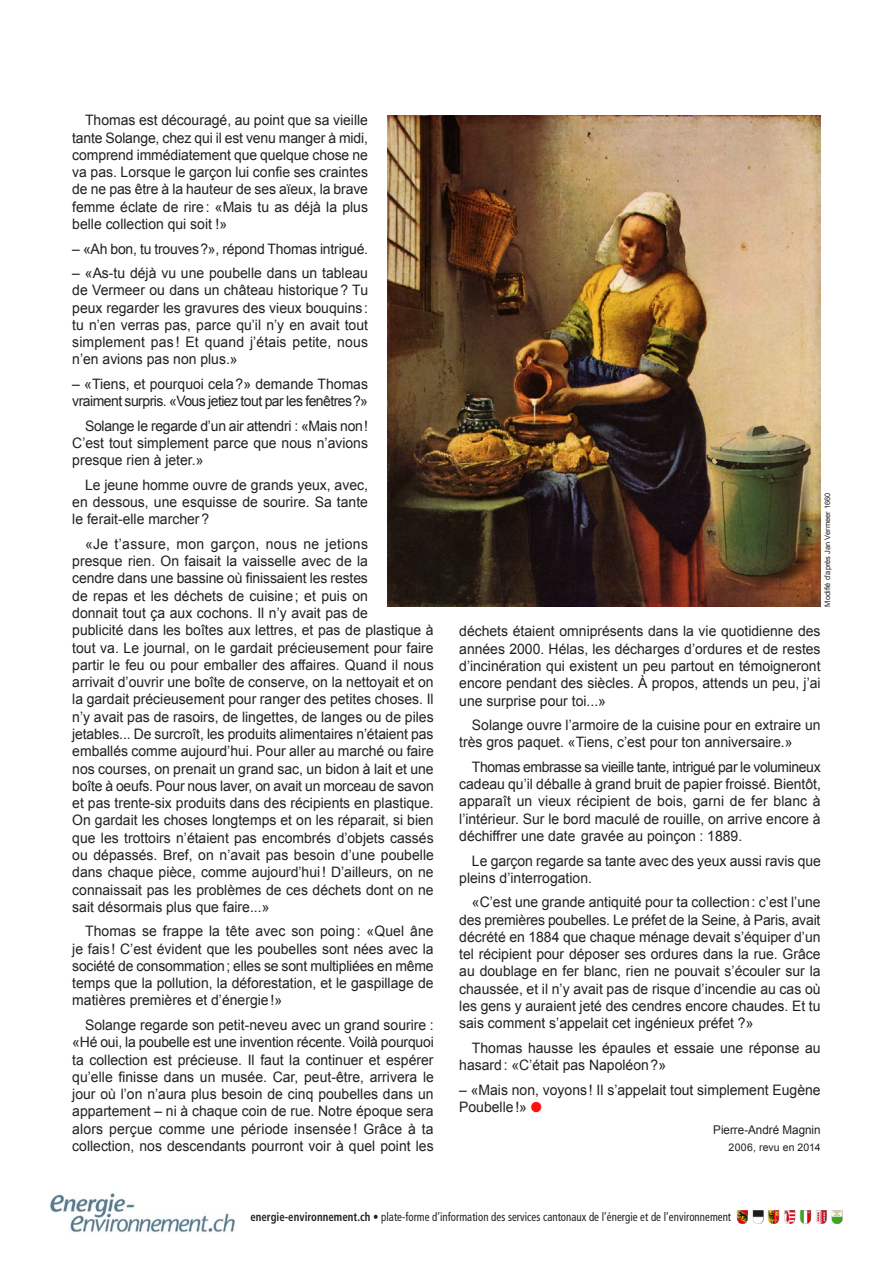
<style>
.page{position:relative;width:893px;height:1263px;background:#fff}
.page>*{position:absolute;margin:0;border:0;box-sizing:border-box;transform-origin:0 0}
.t1{font:14.4px/17.2px "Arial";color:#231f20;text-align:justify}
.t2{font:14.4px/17.2px "Arial";letter-spacing:-.035em;color:#231f20}
.t3{font:condensed 12px "Frutiger";letter-spacing:.005em;color:#231f20;scale:.9 1}
.t4{font:12px "Arial";color:#231f20}
.t5{font:10.5px "Arial";letter-spacing:.015em;color:#231f20}
.t6{font:7.5px "Arial";color:#231f20}
.s1{color:#ff0f09}
.s2{font-weight:700}
</style>
<div class="page">
<img style="left:736px;top:1210px;width:106px;height:13px">
<img style="left:50px;top:1193px;width:185px;height:40px">
<img style="left:387px;top:116px;width:434px;height:491px">
<p class="t1" style="left:72px;top:112px;width:297px;text-indent:13px">Thomas est découragé, au point que sa vieille tante Solange, chez qui il est venu manger à midi, comprend immédiatement que quelque chose ne va pas. Lorsque le garçon lui confie ses craintes de ne pas être à la hauteur de ses aïeux, la brave femme éclate de rire: «Mais tu as déjà la plus belle collection qui soit !»</p>
<p class="t1" style="left:72px;top:240px;width:297px">– «Ah bon, tu trouves?», répond Thomas intrigué.</p>
<p class="t1" style="left:72px;top:264px;width:297px">– «As-tu déjà vu une poubelle dans un tableau de Vermeer ou dans un château historique? Tu peux regarder les gravures des vieux bouquins : tu n’en verras pas, parce qu’il n’y en avait tout simplement pas ! Et quand j’étais petite, nous n’en avions pas non plus.»</p>
<p class="t2" style="left:72px;top:375px;width:297px">– «Tiens, et pourquoi cela?» demande Thomas vraiment surpris. «Vous jetiez tout par les fenêtres?»</p>
<p class="t1" style="left:72px;top:417px;width:297px;text-indent:13px">Solange le regarde d’un air attendri : «Mais non!<br>C’est tout simplement parce que nous n’avions presque rien à jeter.»</p>
<p class="t1" style="left:72px;top:476px;width:297px;text-indent:13px">Le jeune homme ouvre de grands yeux, avec, en dessous, une esquisse de sourire. Sa tante le ferait-elle marcher?</p>
<p class="t1" style="left:72px;top:535px;width:363px;text-align:left;text-indent:13px">«Je t’assure, mon garçon, nous ne jetions<br>presque rien. On faisait la vaisselle avec de la<br>cendre dans une bassine où finissaient les restes<br>de repas et les déchets de cuisine; et puis on<br>donnait tout ça aux cochons. Il n’y avait pas de<br>publicité dans les boîtes aux lettres, et pas de plastique à tout va. Le journal, on le gardait précieusement pour faire partir le feu ou pour emballer des affaires. Quand il nous arrivait d’ouvrir une boîte de conserve, on la nettoyait et on la gardait précieusement pour ranger des petites choses. Il n’y avait pas de rasoirs, de lingettes, de langes ou de piles jetables... De surcroît, les produits alimentaires n’étaient pas emballés comme aujourd’hui. Pour aller au marché ou faire nos courses, on prenait un grand sac, un bidon à lait et une boîte à oeufs. Pour nous laver, on avait un morceau de savon et pas trente-six produits dans des récipients en plastique.<br>On gardait les choses longtemps et on les réparait, si bien que les trottoirs n’étaient pas encombrés d’objets cassés ou dépassés. Bref, on n’avait pas besoin d’une poubelle dans chaque pièce, comme aujourd’hui! D’ailleurs, on ne connaissait pas les problèmes de ces déchets dont on ne sait désormais plus que faire...»</p>
<p class="t1" style="left:72px;top:923px;width:363px;text-indent:13px">Thomas se frappe la tête avec son poing: «Quel âne je fais ! C’est évident que les poubelles sont nées avec la société de consommation; elles se sont multipliées en même temps que la pollution, la déforestation, et le gaspillage de matières premières et d’énergie!»</p>
<p class="t1" style="left:72px;top:1016px;width:363px;text-indent:13px">Solange regarde son petit-neveu avec un grand sourire : «Hé oui, la poubelle est une invention récente. Voilà pourquoi ta collection est précieuse. Il faut la continuer et espérer qu’elle finisse dans un musée. Car, peut-être, arrivera le jour où l’on n’aura plus besoin de cinq poubelles dans un appartement – ni à chaque coin de rue. Notre époque sera alors perçue comme une période insensée ! Grâce à ta collection, nos descendants pourront voir à quel point les</p>
<p class="t6" style="left:822px;top:607px;width:116px;rotate:-90deg">Modifié d’après Jan Vermeer 1660</p>
<p class="t1" style="left:459px;top:623px;width:363px">déchets étaient omniprésents dans la vie quotidienne des années 2000. Hélas, les décharges d’ordures et de restes d’incinération qui existent un peu partout en témoigneront encore pendant des siècles. À propos, attends un peu, j’ai une surprise pour toi...»</p>
<p class="t1" style="left:459px;top:716px;width:363px;text-indent:13px">Solange ouvre l’armoire de la cuisine pour en extraire un très gros paquet. «Tiens, c’est pour ton anniversaire.»</p>
<p class="t1" style="left:459px;top:758px;width:363px;text-indent:13px">Thomas embrasse sa vieille tante, intrigué par le volumineux cadeau qu’il déballe à grand bruit de papier froissé. Bientôt, apparaît un vieux récipient de bois, garni de fer blanc à l’intérieur. Sur le bord maculé de rouille, on arrive encore à déchiffrer une date gravée au poinçon : 1889.</p>
<p class="t1" style="left:459px;top:852px;width:363px;text-indent:13px">Le garçon regarde sa tante avec des yeux aussi ravis que pleins d’interrogation.</p>
<p class="t1" style="left:459px;top:894px;width:363px;text-indent:13px">«C’est une grande antiquité pour ta collection: c’est l’une des premières poubelles. Le préfet de la Seine, à Paris, avait décrété en 1884 que chaque ménage devait s’équiper d’un tel récipient pour déposer ses ordures dans la rue. Grâce au doublage en fer blanc, rien ne pouvait s’écouler sur la chaussée, et il n’y avait pas de risque d’incendie au cas où les gens y auraient jeté des cendres encore chaudes. Et tu sais comment s’appelait cet ingénieux préfet ?»</p>
<p class="t1" style="left:459px;top:1039px;width:363px;text-indent:13px">Thomas hausse les épaules et essaie une réponse au hasard: «C’était pas Napoléon?»</p>
<p class="t1" style="left:459px;top:1081px;width:363px">– «Mais non, voyons ! Il s’appelait tout simplement Eugène<br>Poubelle!» <span class="s1">●</span></p>
<p class="t4" style="left:713px;top:1122px;width:109px">Pierre-André Magnin</p>
<p class="t5" style="left:729px;top:1141px;width:94px">2006, revu en 2014</p>
<p class="t3" style="left:250px;top:1210px;width:536px"><span class="s2">energie-environnement.ch</span> • plate-forme d’information des services cantonaux de l’énergie et de l’environnement</p>
</div>
